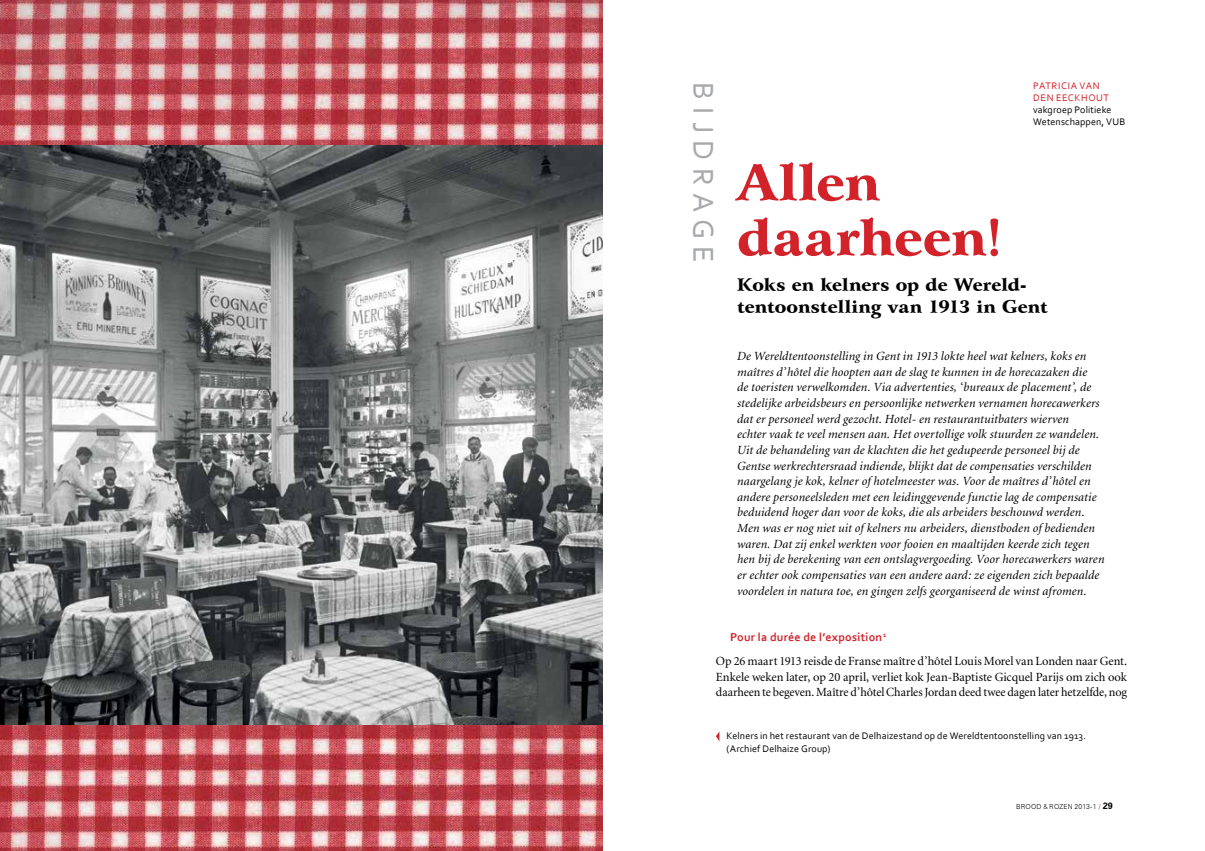
<style>
.page{position:relative;width:1205px;height:851px;background:#fff}
.page>*{position:absolute;margin:0;border:0;box-sizing:border-box;transform-origin:0 0}
.t1{font:900 50px/55px "Arrus BT";letter-spacing:.005em;color:#d2232a}
.t2{font:30px "Corbel";letter-spacing:.24em;color:#a7a9ac}
.t3{font:900 17.5px/22.5px "Arrus BT";color:#000}
.t4{font:italic 12.5px/15.6px "Minion";letter-spacing:.01em;color:#000}
.t5{font:12.5px/15.6px "Minion";letter-spacing:-.01em;color:#000;text-align:justify}
.t6{font:700 12px "Corbel";letter-spacing:.02em;color:#d2232a}
.t7{font:10px/12px "Corbel";letter-spacing:.015em;color:#000}
.t8{font:300 6.88px "Zurich BT";letter-spacing:.025em;color:#000}
.s1{color:#d2232a}
.s2{font-family:"Futura BT"}
.s3{font-weight:400;color:#d2232a}
.s4{font-weight:700;font-size:9px}
</style>
<div class="page">
<img style="left:0;top:0;width:602px;height:850px">
<img style="left:0;top:145px;width:602px;height:579px">
<svg style="left:716px;top:732px;width:3px;height:9px"></svg>
<p class="t2" style="left:722px;top:82px;width:182px;rotate:90deg">Bijdrage</p>
<p class="t7" style="left:1033px;top:79px;width:94px"><span class="s1">Patricia Van<br>den Eeckhout </span>vakgroep Politieke<br>Wetenschappen, VUB</p>
<p class="t1" style="left:737px;top:156px;width:267px">Allen daarheen!</p>
<p class="t3" style="left:737px;top:273px;width:312px">Koks en kelners op de Wereld&shy;tentoonstelling van 1913 in Gent</p>
<p class="t4" style="left:737px;top:349px;width:369px">De Wereldtentoonstelling in Gent in 1913 lokte heel wat kelners, koks en maîtres d’hôtel die hoopten aan de slag te kunnen in de horecazaken die<br>de toeristen verwelkomden. Via advertenties, ‘bureaux de placement’, de stedelijke arbeidsbeurs en persoonlijke netwerken vernamen horecawerkers dat er personeel werd gezocht. Hotel- en restaurantuitbaters wierven<br>echter vaak te veel mensen aan. Het overtollige volk stuurden ze wandelen.<br>Uit de behandeling van de klachten die het gedupeerde personeel bij de Gentse werkrechtersraad indiende, blijkt dat de compensaties verschilden naargelang je kok, kelner of hotelmeester was. Voor de maîtres d’hôtel en andere personeelsleden met een leidinggevende functie lag de compensatie beduidend hoger dan voor de koks, die als arbeiders beschouwd werden.<br>Men was er nog niet uit of kelners nu arbeiders, dienstboden of bedienden waren. Dat zij enkel werkten voor fooien en maaltijden keerde zich tegen hen bij de berekening van een ontslagvergoeding. Voor horecawerkers waren er echter ook compensaties van een andere aard: ze eigenden zich bepaalde voordelen in natura toe, en gingen zelfs georganiseerd de winst afromen.</p>
<p class="t6" style="left:730px;top:630px;width:158px">Pour la durée de l’exposition<sup>1</sup></p>
<p class="t5" style="left:716px;top:653px;width:413px">Op 26 maart 1913 reisde de Franse maître d’hôtel Louis Morel van Londen naar Gent.<br>Enkele weken later, op 20 april, verliet kok Jean-Baptiste Gicquel Parijs om zich ook daarheen te begeven. Maître d’hôtel Charles Jordan deed twee dagen later hetzelfde, nog</p>
<p class="t7" style="left:726px;top:729px;width:361px;line-height:12.5px">Kelners in het restaurant van de Delhaizestand op de Wereldtentoonstelling van 1913. (Archief Delhaize Group)</p>
<p class="t8" style="left:1016px;top:802px;width:98px">BROOD <span class="s2">&amp;</span> ROZEN 2013-1 <span class="s3">/</span> <span class="s4">29</span></p>
</div>
